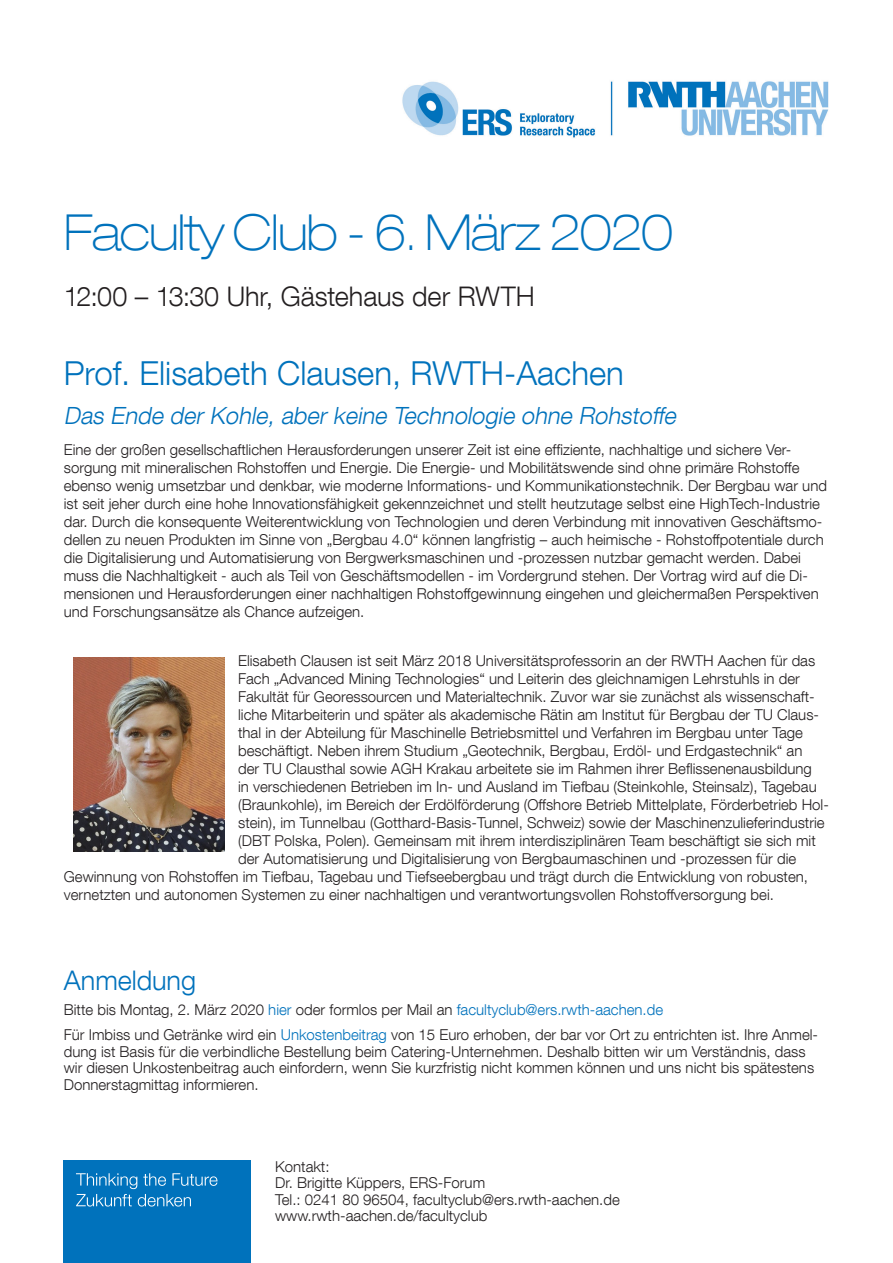
<style>
.page{position:relative;width:893px;height:1263px;background:#fff}
.page>*{position:absolute;margin:0;border:0;box-sizing:border-box;transform-origin:0 0}
.t1{font:100 expanded 49.5px "Helvetica Neue LT Com";letter-spacing:-.025em;color:#0072bc}
.t2{font:300 33px "Helvetica Neue LT Com";color:#0072bc}
.t3{font:300 27px "Helvetica Neue LT Com";letter-spacing:-.005em;color:#231f20}
.t4{font:300 27px "Helvetica Neue LT Com";letter-spacing:-.005em;color:#0072bc}
.t5{font:italic 300 23.7px "Helvetica Neue LT Com";color:#0072bc}
.t6{font:300 15px/18px "Helvetica Neue LT Com";color:#231f20}
.s1{color:#0072bc}
</style>
<div class="page">
<div style="left:64px;top:1161px;width:187px;height:102px;background:#0072bc"></div>
<svg style="left:76px;top:1173px;width:141px;height:33px"></svg>
<img style="left:402px;top:81px;width:427px;height:57px">
<img style="left:73px;top:657px;width:151px;height:194px">
<h1 class="t1" style="left:64px;top:202px;width:611px">Faculty Club - 6. März 2020</h1>
<h3 class="t3" style="left:64px;top:280px;width:473px">12:00 – 13:30 Uhr, Gästehaus der RWTH</h3>
<h2 class="t2" style="left:64px;top:353px;width:562px">Prof. Elisabeth Clausen, RWTH-Aachen</h2>
<h3 class="t5" style="left:64px;top:401px;width:618px">Das Ende der Kohle, aber keine Technologie ohne Rohstoffe</h3>
<p class="t6" style="left:64px;top:440px;width:765px">Eine der großen gesellschaftlichen Herausforderungen unserer Zeit ist eine effiziente, nachhaltige und sichere Ver&shy;sorgung mit mineralischen Rohstoffen und Energie. Die Energie- und Mobilitätswende sind ohne primäre Rohstoffe ebenso wenig umsetzbar und denkbar, wie moderne Informations- und Kommunikationstechnik. Der Bergbau war und ist seit jeher durch eine hohe Innovationsfähigkeit gekennzeichnet und stellt heutzutage selbst eine HighTech-Industrie dar. Durch die konsequente Weiterentwicklung von Technologien und deren Verbindung mit innovativen Geschäftsmo&shy;dellen zu neuen Produkten im Sinne von „Bergbau 4.0“ können langfristig – auch heimische - Rohstoffpotentiale durch die Digitalisierung und Automatisierung von Bergwerksmaschinen und -prozessen nutzbar gemacht werden. Dabei muss die Nachhaltigkeit - auch als Teil von Geschäftsmodellen - im Vordergrund stehen. Der Vortrag wird auf die Di&shy;mensionen und Herausforderungen einer nachhaltigen Rohstoffgewinnung eingehen und gleichermaßen Perspektiven und Forschungsansätze als Chance aufzeigen.</p>
<p class="t6" style="left:238px;top:652px;width:579px">Elisabeth Clausen ist seit März 2018 Universitätsprofessorin an der RWTH Aachen für das</p>
<p class="t6" style="left:238px;top:670px;width:563px">Fach „Advanced Mining Technologies“ und Leiterin des gleichnamigen Lehrstuhls in der</p>
<p class="t6" style="left:238px;top:688px;width:578px">Fakultät für Georessourcen und Materialtechnik. Zuvor war sie zunächst als wissenschaft-</p>
<p class="t6" style="left:238px;top:706px;width:582px">liche Mitarbeiterin und später als akademische Rätin am Institut für Bergbau der TU Claus-</p>
<p class="t6" style="left:238px;top:724px;width:566px">thal in der Abteilung für Maschinelle Betriebsmittel und Verfahren im Bergbau unter Tage</p>
<p class="t6" style="left:238px;top:742px;width:566px">beschäftigt. Neben ihrem Studium „Geotechnik, Bergbau, Erdöl- und Erdgastechnik“ an</p>
<p class="t6" style="left:238px;top:760px;width:575px">der TU Clausthal sowie AGH Krakau arbeitete sie im Rahmen ihrer Beflissenenausbildung</p>
<p class="t6" style="left:238px;top:778px;width:580px">in verschiedenen Betrieben im In- und Ausland im Tiefbau (Steinkohle, Steinsalz), Tagebau</p>
<p class="t6" style="left:238px;top:796px;width:592px">(Braunkohle), im Bereich der Erdölförderung (Offshore Betrieb Mittelplate, Förderbetrieb Hol-</p>
<p class="t6" style="left:238px;top:814px;width:588px">stein), im Tunnelbau (Gotthard-Basis-Tunnel, Schweiz) sowie der Maschinenzulieferindustrie</p>
<p class="t6" style="left:238px;top:832px;width:579px">(DBT Polska, Polen). Gemeinsam mit ihrem interdisziplinären Team beschäftigt sie sich mit</p>
<p class="t6" style="left:238px;top:850px;width:560px">der Automatisierung und Digitalisierung von Bergbaumaschinen und -prozessen für die</p>
<p class="t6" style="left:64px;top:868px;width:746px">Gewinnung von Rohstoffen im Tiefbau, Tagebau und Tiefseebergbau und trägt durch die Entwicklung von robusten,</p>
<p class="t6" style="left:64px;top:886px;width:712px">vernetzten und autonomen Systemen zu einer nachhaltigen und verantwortungsvollen Rohstoffversorgung bei.</p>
<h3 class="t4" style="left:64px;top:964px;width:134px">Anmeldung</h3>
<p class="t6" style="left:64px;top:997px;width:756px;line-height:25px">Bitte bis Montag, 2. März 2020 <span class="s1">hier</span> oder formlos per Mail an <span class="s1">facultyclub@ers.rwth-aachen.de<br></span>Für Imbiss und Getränke wird ein <span class="s1">Unkostenbeitrag</span> von 15 Euro erhoben, der bar vor Ort zu entrichten ist. Ihre Anmel-</p>
<p class="t6" style="left:64px;top:1043px;width:752px;line-height:16.5px">dung ist Basis für die verbindliche Bestellung beim Catering-Unternehmen. Deshalb bitten wir um Verständnis, dass wir diesen Unkostenbeitrag auch einfordern, wenn Sie kurzfristig nicht kommen können und uns nicht bis spätestens<br>Donnerstagmittag informieren.</p>
<p class="t6" style="left:275px;top:1158px;width:346px;line-height:16.5px">Kontakt:<br>Dr. Brigitte Küppers, ERS-Forum<br>Tel.: 0241 80 96504, facultyclub@ers.rwth-aachen.de www.rwth-aachen.de/facultyclub</p>
</div>
